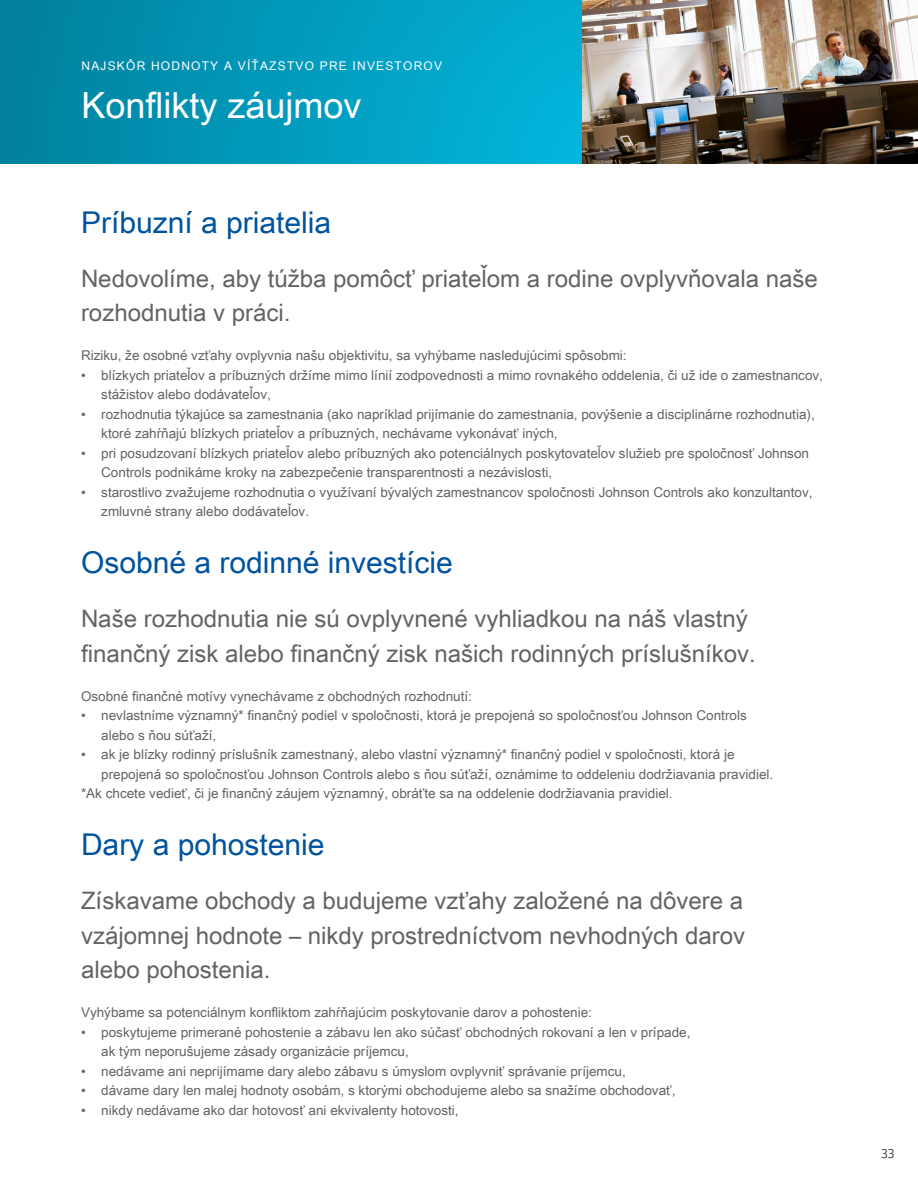
<style>
.page{position:relative;width:918px;height:1188px;background:#fff}
.page>*{position:absolute;margin:0;border:0;box-sizing:border-box;transform-origin:0 0}
.Section_Headline{font:36px "Arial Unicode MS";color:#fff}
.Section_Headline_-_B{font:30px "Arial Unicode MS";color:#01539e}
.How_We_Win_Body{font:24px/34.5px "Arial Unicode MS";color:#636366}
.Body{font:13.5px/19.5px "Arial Unicode MS";color:#636366}
.t1{font:13.5px "Maurea Light Lf";color:#231f20}
.Section_Descriptor{font:12px "Arial Unicode MS";letter-spacing:.1em;color:#fff}
</style>
<div class="page">
<div style="left:0;top:0;width:605px;height:163px;background:linear-gradient(to right,#01819d,#02b5dc)"></div>
<img style="left:582px;top:0;width:336px;height:163px">
<p class="Section_Descriptor" style="left:82px;top:57px;width:362px">NAJSKÔR HODNOTY A VÍŤAZSTVO PRE INVESTOROV</p>
<p class="Section_Headline" style="left:82px;top:79px;width:282px">Konflikty záujmov</p>
<p class="Section_Headline_-_B" style="left:81px;top:200px;width:252px">Príbuzní a priatelia</p>
<p class="How_We_Win_Body" style="left:81px;top:261px;width:738px">Nedovolíme, aby túžba pomôcť priateľom a rodine ovplyvňovala naše rozhodnutia v práci.</p>
<p class="Body" style="left:81px;top:346px;width:547px">Riziku, že osobné vzťahy ovplyvnia našu objektivitu, sa vyhýbame nasledujúcimi spôsobmi:</p>
<p class="Body" style="left:101px;top:365px;width:723px;text-indent:-20px">• blízkych priateľov a príbuzných držíme mimo línií zodpovednosti a mimo rovnakého oddelenia, či už ide o zamestnancov, stážistov alebo dodávateľov,</p>
<p class="Body" style="left:101px;top:404px;width:715px;text-indent:-20px">• rozhodnutia týkajúce sa zamestnania (ako napríklad prijímanie do zamestnania, povýšenie a disciplinárne rozhodnutia), ktoré zahŕňajú blízkych priateľov a príbuzných, nechávame vykonávať iných,</p>
<p class="Body" style="left:101px;top:443px;width:709px;text-indent:-20px">• pri posudzovaní blízkych priateľov alebo príbuzných ako potenciálnych poskytovateľov služieb pre spoločnosť Johnson<br>Controls podnikáme kroky na zabezpečenie transparentnosti a nezávislosti,</p>
<p class="Body" style="left:101px;top:482px;width:713px;text-indent:-20px">• starostlivo zvažujeme rozhodnutia o využívaní bývalých zamestnancov spoločnosti Johnson Controls ako konzultantov, zmluvné strany alebo dodávateľov.</p>
<p class="Section_Headline_-_B" style="left:81px;top:541px;width:373px">Osobné a rodinné investície</p>
<p class="How_We_Win_Body" style="left:81px;top:601px;width:676px">Naše rozhodnutia nie sú ovplyvnené vyhliadkou na náš vlastný finančný zisk alebo finančný zisk našich rodinných príslušníkov.</p>
<p class="Body" style="left:81px;top:686px;width:392px">Osobné finančné motívy vynechávame z obchodných rozhodnutí:</p>
<p class="Body" style="left:101px;top:706px;width:647px;text-indent:-20px">• nevlastníme významný* finančný podiel v spoločnosti, ktorá je prepojená so spoločnosťou Johnson Controls alebo s ňou súťaží,</p>
<p class="Body" style="left:101px;top:745px;width:674px;text-indent:-20px">• ak je blízky rodinný príslušník zamestnaný, alebo vlastní významný* finančný podiel v spoločnosti, ktorá je prepojená so spoločnosťou Johnson Controls alebo s ňou súťaží, oznámime to oddeleniu dodržiavania pravidiel.</p>
<p class="Body" style="left:81px;top:784px;width:593px">*Ak chcete vedieť, či je finančný záujem významný, obráťte sa na oddelenie dodržiavania pravidiel.</p>
<p class="Section_Headline_-_B" style="left:81px;top:823px;width:245px">Dary a pohostenie</p>
<p class="How_We_Win_Body" style="left:81px;top:883px;width:666px;text-align:justify">Získavame obchody a budujeme vzťahy založené na dôvere a vzájomnej hodnote – nikdy prostredníctvom nevhodných darov alebo pohostenia.</p>
<p class="Body" style="left:81px;top:1003px;width:512px">Vyhýbame sa potenciálnym konfliktom zahŕňajúcim poskytovanie darov a pohostenie:</p>
<p class="Body" style="left:101px;top:1022px;width:591px;text-indent:-20px">• poskytujeme primerané pohostenie a zábavu len ako súčasť obchodných rokovaní a len v prípade, ak tým neporušujeme zásady organizácie príjemcu,</p>
<p class="Body" style="left:81px;top:1061px;width:546px">• nedávame ani neprijímame dary alebo zábavu s úmyslom ovplyvniť správanie príjemcu,</p>
<p class="Body" style="left:81px;top:1081px;width:596px">• dávame dary len malej hodnoty osobám, s ktorými obchodujeme alebo sa snažíme obchodovať,</p>
<p class="Body" style="left:81px;top:1100px;width:379px">• nikdy nedávame ako dar hotovosť ani ekvivalenty hotovosti,</p>
<p class="t1" style="left:881px;top:1145px;width:15px">33</p>
</div>
